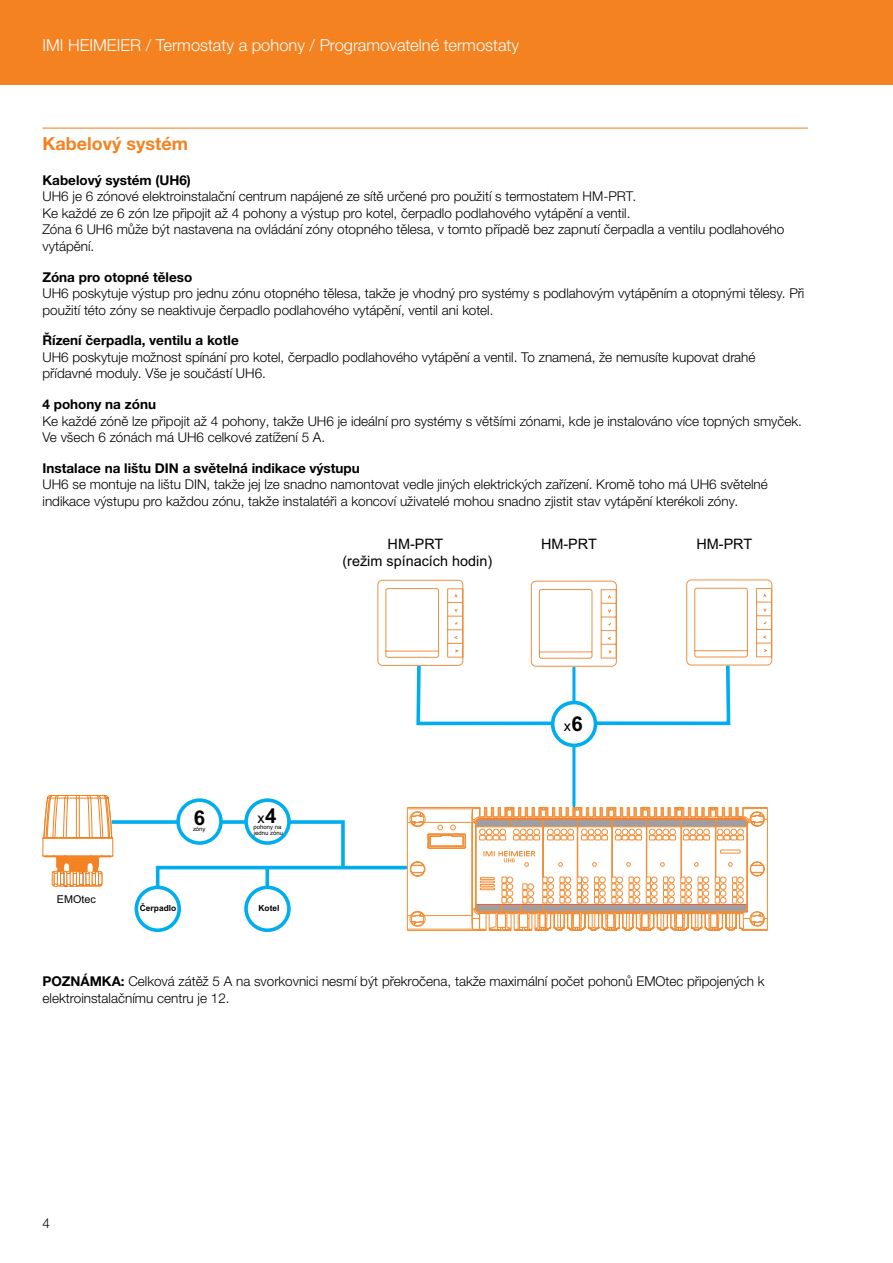
<style>
.page{position:relative;width:893px;height:1263px;background:#fff}
.page>*{position:absolute;margin:0;border:0;box-sizing:border-box;transform-origin:0 0}
.t1{font:700 20.4px "Arial";color:#000}
.t2{font:700 18px "Helvetica Neue LTW1 G";color:#f58220}
.t3{font:300 16.5px "Helvetica Neue LTW1 G";color:#fff}
.t4{font:14.4px/17.2px "Arial";color:#000;text-align:center}
.t5{font:300 13.5px/16.5px "Helvetica Neue LTW1 G";color:#000}
.t6{font:700 13.5px "Helvetica Neue LTW1 G";color:#000}
.t7{font:10.8px "Arial";color:#000}
.t8{font:700 8.4px "Arial";color:#000}
.t9{font:6px/6px "Arial";color:#000}
.s1{font-weight:700;font-size:20.4px}
.s2{font-weight:700}
</style>
<div class="page">
<div style="left:0;top:0;width:893px;height:85px;background:#f58220"></div>
<hr style="left:43px;top:128px;width:765px;height:1px;background:#f58220">
<hr style="left:572px;top:668px;width:3px;height:138px;background:#00aeef">
<div style="left:553px;top:702px;width:42px;height:43px;background:#fff;border-radius:50%"></div>
<div style="left:551px;top:701px;width:46px;height:46px;border:4px solid #00aeef;border-radius:50%"></div>
<svg style="left:43px;top:795px;width:725px;height:136px"></svg>
<svg style="left:377px;top:579px;width:395px;height:148px"></svg>
<p class="t3" style="left:43px;top:35px;width:478px">IMI HEIMEIER / Termostaty a pohony / Programovatelné termostaty</p>
<h2 class="t2" style="left:43px;top:132px;width:147px">Kabelový systém</h2>
<p class="t6" style="left:43px;top:172px;width:150px">Kabelový systém (UH6)</p>
<p class="t5" style="left:43px;top:188px;width:743px">UH6 je 6 zónové elektroinstalační centrum napájené ze sítě určené pro použití s termostatem HM-PRT.<br>Ke každé ze 6 zón lze připojit až 4 pohony a výstup pro kotel, čerpadlo podlahového vytápění a ventil.<br>Zóna 6 UH6 může být nastavena na ovládání zóny otopného tělesa, v tomto případě bez zapnutí čerpadla a ventilu podlahového vytápění.</p>
<p class="t6" style="left:43px;top:268px;width:151px">Zóna pro otopné těleso</p>
<p class="t5" style="left:43px;top:285px;width:763px">UH6 poskytuje výstup pro jednu zónu otopného tělesa, takže je vhodný pro systémy s podlahovým vytápěním a otopnými tělesy. Při použití této zóny se neaktivuje čerpadlo podlahového vytápění, ventil ani kotel.</p>
<p class="t6" style="left:43px;top:332px;width:198px">Řízení čerpadla, ventilu a kotle</p>
<p class="t5" style="left:43px;top:349px;width:714px">UH6 poskytuje možnost spínání pro kotel, čerpadlo podlahového vytápění a ventil. To znamená, že nemusíte kupovat drahé přídavné moduly. Vše je součástí UH6.</p>
<p class="t6" style="left:43px;top:396px;width:115px">4 pohony na zónu</p>
<p class="t5" style="left:43px;top:413px;width:761px">Ke každé zóně lze připojit až 4 pohony, takže UH6 je ideální pro systémy s většími zónami, kde je instalováno více topných smyček.<br>Ve všech 6 zónách má UH6 celkové zatížení 5 A.</p>
<p class="t6" style="left:43px;top:460px;width:319px">Instalace na lištu DIN a světelná indikace výstupu</p>
<p class="t5" style="left:43px;top:476px;width:727px">UH6 se montuje na lištu DIN, takže jej lze snadno namontovat vedle jiných elektrických zařízení. Kromě toho má UH6 světelné indikace výstupu pro každou zónu, takže instalatéři a koncoví uživatelé mohou snadno zjistit stav vytápění kterékoli zóny.</p>
<p class="t7" style="left:57px;top:892px;width:41px">EMOtec</p>
<h1 class="t1" style="left:194px;top:803px;width:13px">6</h1>
<p class="t9" style="left:193px;top:825px;width:14px">zóny</p>
<p class="t4" style="left:257px;top:809px;width:21px">x<span class="s1">4</span></p>
<p class="t9" style="left:254px;top:824px;width:31px">pohony na jednu zónu</p>
<p class="t8" style="left:140px;top:902px;width:38px">Čerpadlo</p>
<p class="t8" style="left:259px;top:902px;width:22px">Kotel</p>
<p class="t4" style="left:342px;top:535px;width:151px">HM-PRT<br>(režim spínacích hodin)</p>
<p class="t4" style="left:541px;top:535px;width:57px">HM-PRT</p>
<p class="t4" style="left:696px;top:535px;width:57px">HM-PRT</p>
<p class="t4" style="left:564px;top:717px;width:21px">x<span class="s1">6</span></p>
<p class="t5" style="left:43px;top:973px;width:724px"><span class="s2">POZNÁMKA:</span> Celková zátěž 5 A na svorkovnici nesmí být překročena, takže maximální počet pohonů EMOtec připojených k elektroinstalačnímu centru je 12.</p>
<p class="t5" style="left:43px;top:1215px;width:9px">4</p>
</div>
